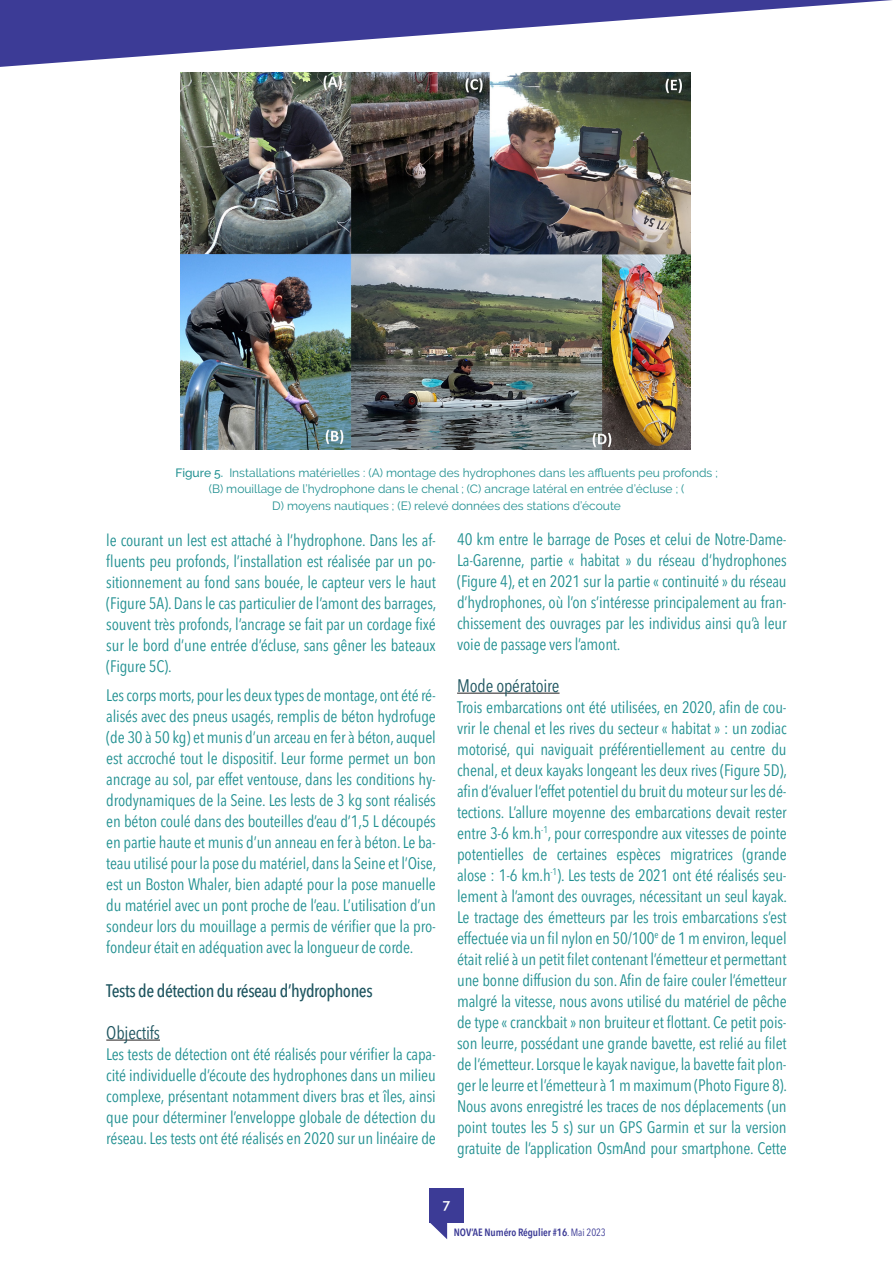
<style>
.page{position:relative;width:893px;height:1263px;background:#fff}
.page>*{position:absolute;margin:0;border:0;box-sizing:border-box;transform-origin:0 0}
.texte_article{font:500 condensed 18px "Avenir Next LT Pro";letter-spacing:-.025em;color:#1f5560}
.texte_article-2{font:condensed 18px "Avenir Next LT Pro";letter-spacing:-.01em;color:#1f5560}
.texte_article-3{font:condensed 16.5px/21px "Avenir Next LT Pro";letter-spacing:-.01em;color:#219091;text-align:justify}
.t1{font:600 13.5px "Raleway";color:#fff}
.Legende_sarcelle{font:12px "Raleway";color:#219091}
.t2{font:600 condensed 10.5px "Avenir Next LT Pro";letter-spacing:-.01em;color:#3c3b96}
.s1{font-weight:500}
.s2{font-weight:400}
</style>
<div class="page">
<svg style="left:429px;top:1222px;width:18px;height:17px"></svg>
<div style="left:429px;top:1188px;width:34px;height:34px;background:#3c3b96"></div>
<svg style="left:0;top:0;width:892px;height:67px"></svg>
<hr style="left:106px;top:1040px;width:54px;height:1px;background:#231f20">
<hr style="left:457px;top:693px;width:103px;height:1px;background:#231f20">
<img style="left:181px;top:72px;width:510px;height:378px">
<p class="Legende_sarcelle" style="left:175px;top:466px;width:544px"><span class="s1">Figure 5.</span> Installations matérielles : (A) montage des hydrophones dans les affluents peu profonds ;</p>
<p class="Legende_sarcelle" style="left:209px;top:482px;width:477px">(B) mouillage de l’hydrophone dans le chenal ; (C) ancrage latéral en entrée d’écluse ; (</p>
<p class="Legende_sarcelle" style="left:272px;top:499px;width:350px">D) moyens nautiques ; (E) relevé données des stations d’écoute</p>
<p class="texte_article-3" style="left:106px;top:529px;width:332px">le courant un lest est attaché à l’hydrophone. Dans les af&shy;fluents peu profonds, l’installation est réalisée par un po&shy;sitionnement au fond sans bouée, le capteur vers le haut (Figure 5A). Dans le cas particulier de l’amont des barrages, souvent très profonds, l’ancrage se fait par un cordage fixé sur le bord d’une entrée d’écluse, sans gêner les bateaux (Figure 5C).</p>
<p class="texte_article-3" style="left:106px;top:685px;width:331px">Les corps morts, pour les deux types de montage, ont été ré&shy;alisés avec des pneus usagés, remplis de béton hydrofuge (de 30 à 50 kg) et munis d’un arceau en fer à béton, auquel est accroché tout le dispositif. Leur forme permet un bon ancrage au sol, par effet ventouse, dans les conditions hy&shy;drodynamiques de la Seine. Les lests de 3 kg sont réalisés en béton coulé dans des bouteilles d’eau d’1,5 L découpés en partie haute et munis d’un anneau en fer à béton. Le ba&shy;teau utilisé pour la pose du matériel, dans la Seine et l’Oise, est un Boston Whaler, bien adapté pour la pose manuelle du matériel avec un pont proche de l’eau. L’utilisation d’un sondeur lors du mouillage a permis de vérifier que la pro&shy;fondeur était en adéquation avec la longueur de corde.</p>
<p class="texte_article" style="left:106px;top:979px;width:268px">Tests de détection du réseau d’hydrophones</p>
<p class="texte_article-2" style="left:106px;top:1021px;width:55px">Objectifs</p>
<p class="texte_article-3" style="left:106px;top:1043px;width:331px">Les tests de détection ont été réalisés pour vérifier la capa&shy;cité individuelle d’écoute des hydrophones dans un milieu complexe, présentant notamment divers bras et îles, ainsi que pour déterminer l’enveloppe globale de détection du réseau. Les tests ont été réalisés en 2020 sur un linéaire de</p>
<p class="texte_article-3" style="left:457px;top:528px;width:331px">40 km entre le barrage de Poses et celui de Notre-Dame-La-Garenne, partie « habitat » du réseau d’hydrophones (Figure 4), et en 2021 sur la partie « continuité » du réseau d’hydrophones, où l’on s’intéresse principalement au fran&shy;chissement des ouvrages par les individus ainsi qu’à leur voie de passage vers l’amont.</p>
<p class="texte_article-2" style="left:457px;top:675px;width:104px">Mode opératoire</p>
<p class="texte_article-3" style="left:457px;top:696px;width:332px">Trois embarcations ont été utilisées, en 2020, afin de cou&shy;vrir le chenal et les rives du secteur « habitat » : un zodiac motorisé, qui naviguait préférentiellement au centre du chenal, et deux kayaks longeant les deux rives (Figure 5D), afin d’évaluer l’effet potentiel du bruit du moteur sur les dé&shy;tections. L’allure moyenne des embarcations devait rester entre 3-6 km.h<sup>-1</sup>, pour correspondre aux vitesses de pointe potentielles de certaines espèces migratrices (grande alose : 1-6 km.h<sup>-1</sup>). Les tests de 2021 ont été réalisés seu&shy;lement à l’amont des ouvrages, nécessitant un seul kayak.<br>Le tractage des émetteurs par les trois embarcations s’est effectuée via un fil nylon en 50/100<sup>e</sup> de 1 m environ, lequel était relié à un petit filet contenant l’émetteur et permettant une bonne diffusion du son. Afin de faire couler l’émetteur malgré la vitesse, nous avons utilisé du matériel de pêche de type « cranckbait » non bruiteur et flottant. Ce petit pois&shy;son leurre, possédant une grande bavette, est relié au filet de l’émetteur. Lorsque le kayak navigue, la bavette fait plon&shy;ger le leurre et l’émetteur à 1 m maximum (Photo Figure 8).<br>Nous avons enregistré les traces de nos déplacements (un point toutes les 5 s) sur un GPS Garmin et sur la version gratuite de l’application OsmAnd pour smartphone. Cette</p>
<p class="t1" style="left:443px;top:1197px;width:9px">7</p>
<p class="t2" style="left:454px;top:1226px;width:153px">NOV’AE Numéro Régulier #16<span class="s2">. Mai 2023</span></p>
</div>
